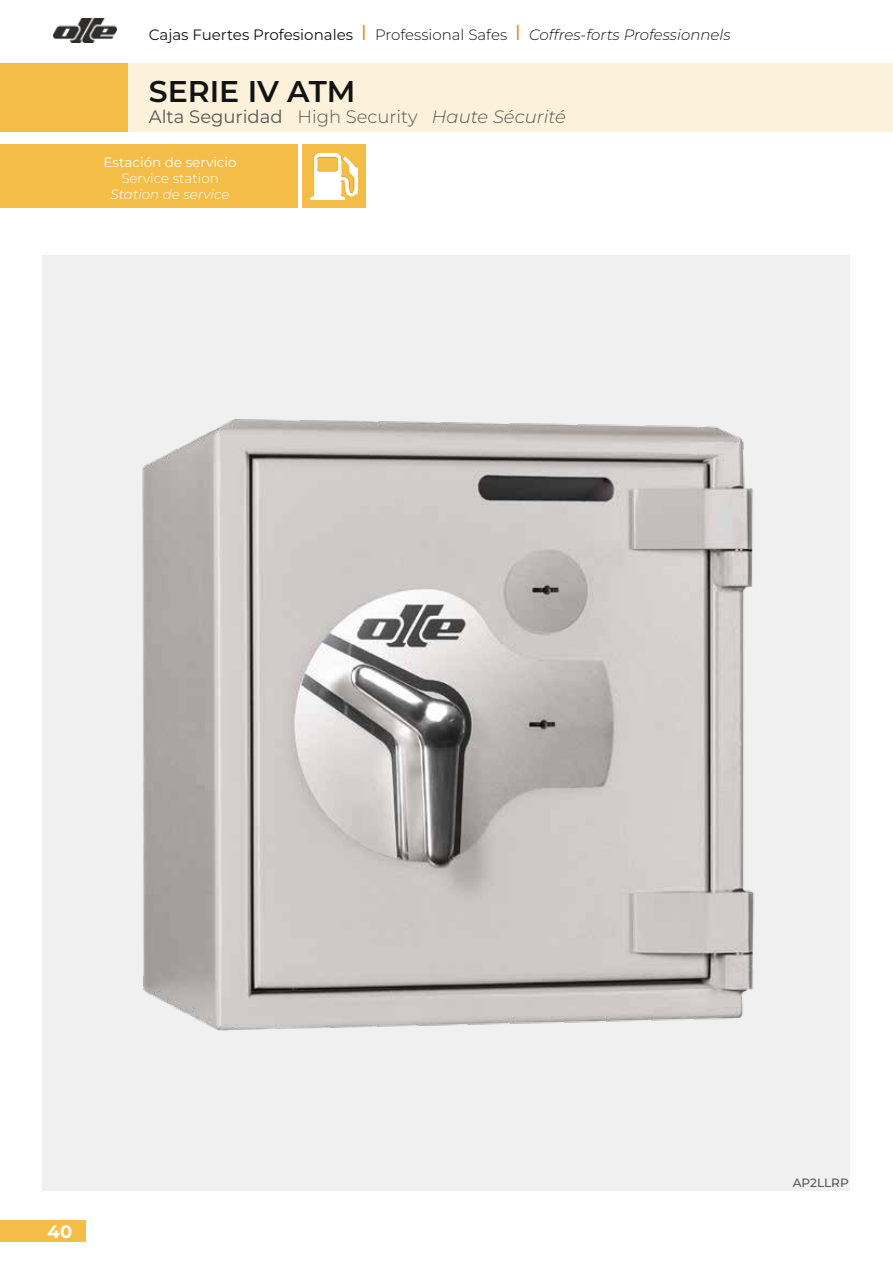
<style>
.page{position:relative;width:893px;height:1263px;background:#fff}
.page>*{position:absolute;margin:0;border:0;box-sizing:border-box;transform-origin:0 0}
.t1{font:600 30px "Montserrat";color:#131313}
.t2{font:18px "Montserrat";color:#575756}
.t3{font:700 18px "Montserrat";color:#fff}
.t4{font:italic 300 15px "Montserrat";color:#131313}
.t5{font:13.5px "Montserrat";color:#fff}
.t6{font:italic 300 13.5px "Montserrat";color:#fff}
.t7{font:300 13.5px "Montserrat";color:#fff}
.t8{font:500 12px "Montserrat";color:#575756}
.s1{font-weight:400;font-style:normal}
.s2{font-weight:400;font-style:normal;font-size:21px;color:#e08431}
.s3{font-style:normal}
.s4{font-weight:300}
.s5{font-weight:300;font-style:italic}
</style>
<div class="page">
<div style="left:43px;top:255px;width:807px;height:936px;background:#f0f0f1"></div>
<img style="left:142px;top:419px;width:612px;height:612px">
<div style="left:0;top:1220px;width:85px;height:22px;background:#f4bd48"></div>
<div style="left:0;top:64px;width:893px;height:68px;background:#fcf2db"></div>
<div style="left:0;top:64px;width:128px;height:68px;background:#f4bd48"></div>
<img style="left:53px;top:18px;width:64px;height:25px">
<div style="left:302px;top:145px;width:64px;height:63px;background:#f4bd48"></div>
<img style="left:310px;top:153px;width:47px;height:47px">
<div style="left:0;top:145px;width:298px;height:63px;background:#f4bd48"></div>
<p class="t4" style="left:149px;top:25px;width:583px"><span class="s1">Cajas Fuertes Profesionales</span> <span class="s2">I</span> <span class="s3">Professional Safes</span> <span class="s2">I</span> Coffres-forts Professionnels</p>
<h1 class="t1" style="left:149px;top:71px;width:208px">SERIE IV ATM</h1>
<p class="t2" style="left:149px;top:105px;width:419px">Alta Seguridad <span class="s4">High Security</span> <span class="s5">Haute Sécurité</span></p>
<p class="t5" style="left:104px;top:153px;width:134px">Estación de servicio</p>
<p class="t7" style="left:121px;top:169px;width:99px">Service station</p>
<p class="t6" style="left:111px;top:185px;width:121px">Station de service</p>
<p class="t3" style="left:48px;top:1219px;width:26px">40</p>
<p class="t8" style="left:793px;top:1175px;width:57px">AP2LLRP</p>
</div>
